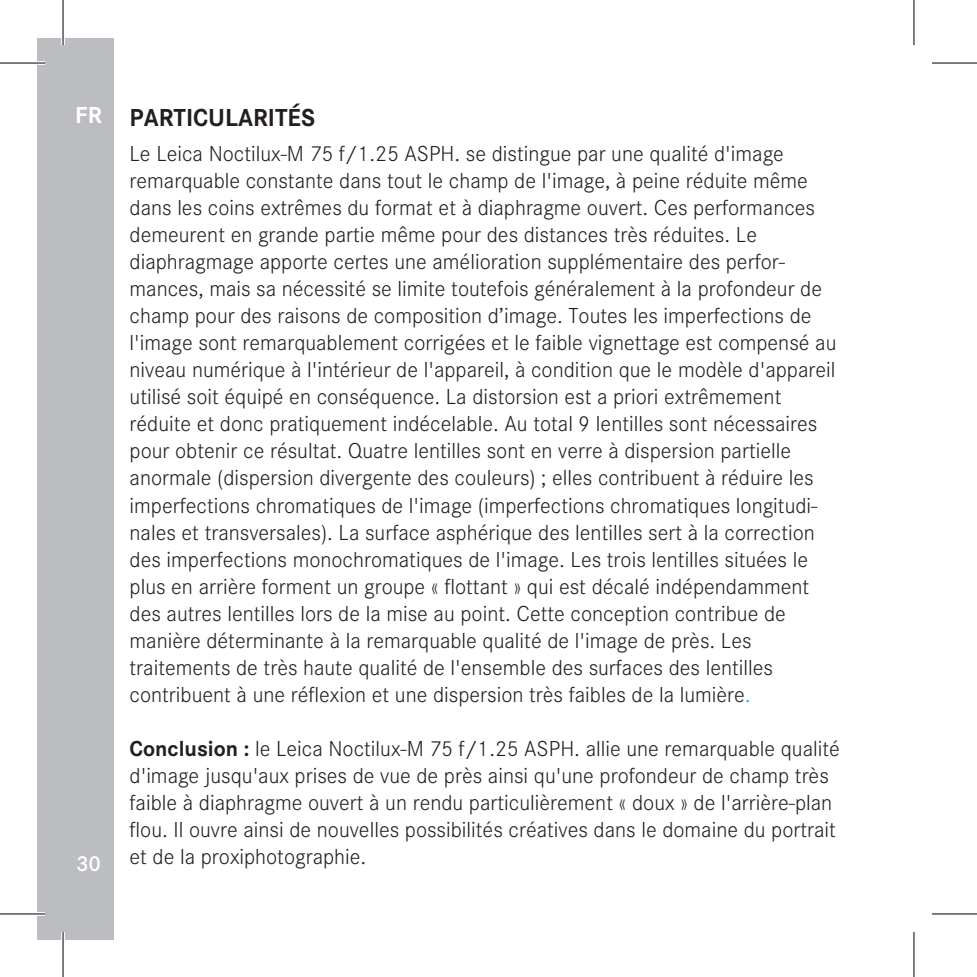
<style>
.page{position:relative;width:977px;height:977px;background:#fff}
.page>*{position:absolute;margin:0;border:0;box-sizing:border-box;transform-origin:0 0}
.t1{font:700 25.5px "Corporate S";color:#231f20}
.t2{font:700 24px "Corporate S";color:#fff}
.t3{font:300 22.5px/27px "Corporate S";color:#231f20}
.t4{font:600 22.5px "Corporate S";color:#fff}
.s1{color:#00aeef}
.s2{font-weight:700}
</style>
<div class="page">
<div style="left:37px;top:37px;width:77px;height:902px;background:#bcbdc0"></div>
<hr style="left:0;top:61px;width:45px;height:4px;background:#fff">
<hr style="left:0;top:912px;width:45px;height:3px;background:#fff">
<hr style="left:61px;top:0;width:4px;height:45px;background:#fff">
<hr style="left:61px;top:931px;width:4px;height:45px;background:#fff">
<hr style="left:0;top:62px;width:45px;height:2px;background:#000">
<hr style="left:931px;top:62px;width:45px;height:2px;background:#000">
<hr style="left:0;top:913px;width:45px;height:1px;background:#000">
<hr style="left:931px;top:913px;width:45px;height:1px;background:#000">
<hr style="left:62px;top:0;width:2px;height:45px;background:#000">
<hr style="left:62px;top:931px;width:2px;height:45px;background:#000">
<hr style="left:913px;top:0;width:1px;height:45px;background:#000">
<hr style="left:913px;top:931px;width:1px;height:45px;background:#000">
<p class="t2" style="left:75px;top:96px;width:28px">FR</p>
<p class="t4" style="left:76px;top:847px;width:26px">30</p>
<p class="t1" style="left:130px;top:97px;width:187px">PARTICULARITÉS</p>
<p class="t3" style="left:130px;top:139px;width:708px">Le Leica Noctilux-M 75 f/1.25 ASPH. se distingue par une qualité d'image remarquable constante dans tout le champ de l'image, à peine réduite même dans les coins extrêmes du format et à diaphragme ouvert. Ces performances demeurent en grande partie même pour des distances très réduites. Le diaphragmage apporte certes une amélioration supplémentaire des perfor&shy;mances, mais sa nécessité se limite toutefois généralement à la profondeur de champ pour des raisons de composition d’image. Toutes les imperfections de l'image sont remarquablement corrigées et le faible vignettage est compensé au niveau numérique à l'intérieur de l'appareil, à condition que le modèle d'appareil utilisé soit équipé en conséquence. La distorsion est a priori extrêmement réduite et donc pratiquement indécelable. Au total 9 lentilles sont nécessaires pour obtenir ce résultat. Quatre lentilles sont en verre à dispersion partielle anormale (dispersion divergente des couleurs) ; elles contribuent à réduire les imperfections chromatiques de l'image (imperfections chromatiques longitudi&shy;nales et transversales). La surface asphérique des lentilles sert à la correction des imperfections monochromatiques de l'image. Les trois lentilles situées le plus en arrière forment un groupe « flottant » qui est décalé indépendamment des autres lentilles lors de la mise au point. Cette conception contribue de manière déterminante à la remarquable qualité de l'image de près. Les traitements de très haute qualité de l'ensemble des surfaces des lentilles contribuent à une réflexion et une dispersion très faibles de la lumière<span class="s1">.</span></p>
<p class="t3" style="left:130px;top:733px;width:711px"><span class="s2">Conclusion :</span> le Leica Noctilux-M 75 f/1.25 ASPH. allie une remarquable qualité d'image jusqu'aux prises de vue de près ainsi qu'une profondeur de champ très faible à diaphragme ouvert à un rendu particulièrement « doux » de l'arrière-plan flou. Il ouvre ainsi de nouvelles possibilités créatives dans le domaine du portrait et de la proxiphotographie.</p>
</div>
